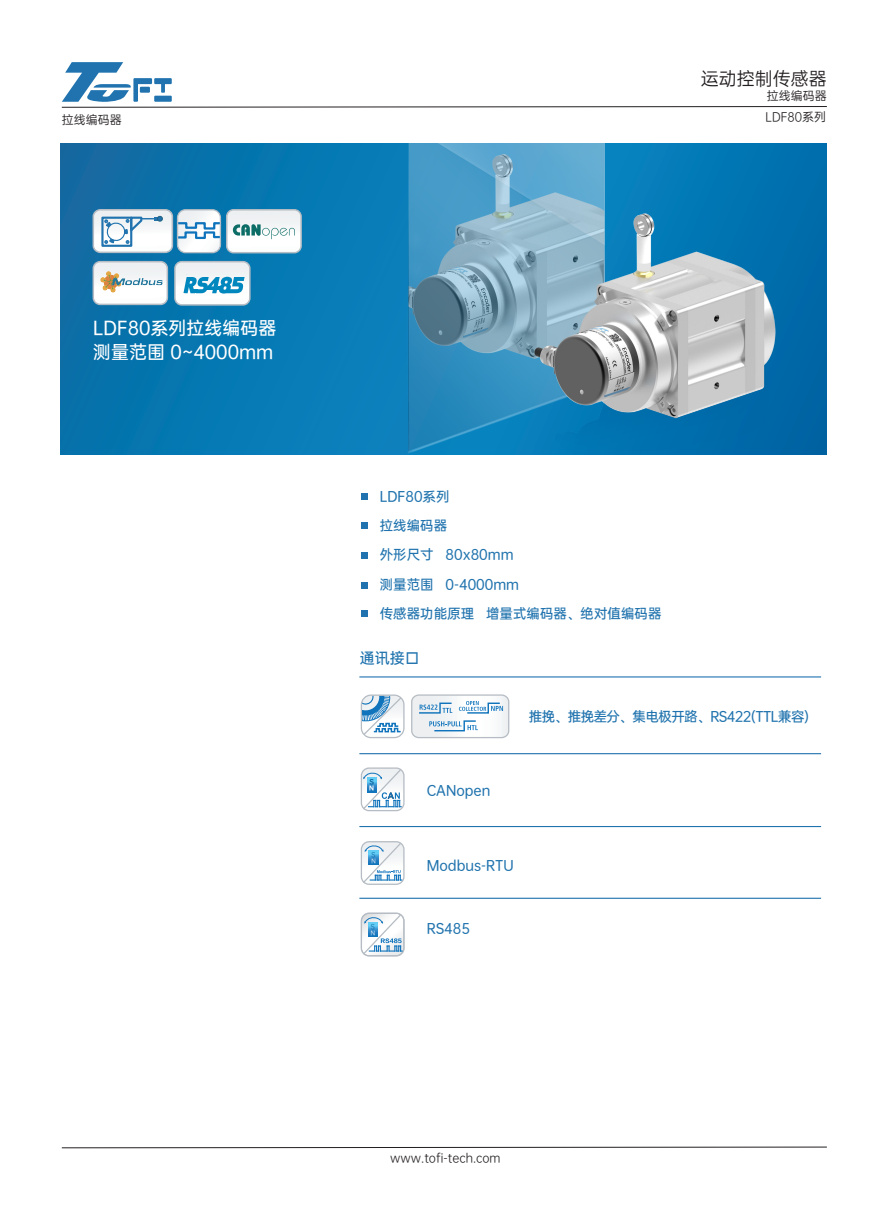
<style>
.page{position:relative;width:893px;height:1212px;background:#fff}
.page>*{position:absolute;margin:0;border:0;box-sizing:border-box;transform-origin:0 0}
.t1{font:18px/24px "OPPO Sans M";color:#fff}
.t2{font:18px "OPPO Sans R";color:#231f20}
.t3{font:15px "OPPO Sans M";color:#2073ae}
.t4{font:13.5px/29.2px "OPPO Sans M";color:#2073ae}
.t5{font:13.5px "OPPO Sans M";letter-spacing:-.04em;color:#2073ae}
.t6{font:12px "OPPO Sans R";color:#231f20}
.t7{font:6.6px "OPPO Sans R";color:#0e63a0}
.t8{font:6.6px "OPPO Sans H";color:#0e63a0}
.t9{font:6px "OPPO Sans R";color:#fff}
.t10{font:6px "OPPO Sans H";color:#fff}
</style>
<div class="page">
<svg style="left:61px;top:1146px;width:766px;height:2px"></svg>
<svg style="left:61px;top:62px;width:766px;height:46px"></svg>
<svg style="left:60px;top:143px;width:767px;height:311px;background:#0775af"></svg>
<svg style="left:92px;top:260px;width:159px;height:46px"></svg>
<svg style="left:92px;top:208px;width:211px;height:46px"></svg>
<div style="left:361px;top:493px;width:6px;height:7px;background:#2073ae"></div>
<svg style="left:361px;top:522px;width:6px;height:6px"></svg>
<div style="left:361px;top:552px;width:6px;height:7px;background:#2073ae"></div>
<div style="left:361px;top:582px;width:6px;height:7px;background:#2073ae"></div>
<svg style="left:361px;top:610px;width:6px;height:6px"></svg>
<hr style="left:359px;top:676px;width:462px;height:1px;background:#2073ae">
<hr style="left:359px;top:753px;width:462px;height:1px;background:#2073ae">
<hr style="left:359px;top:826px;width:462px;height:1px;background:#2073ae">
<hr style="left:359px;top:898px;width:462px;height:1px;background:#2073ae">
<svg style="left:411px;top:694px;width:99px;height:45px"></svg>
<div style="left:361px;top:912px;width:44px;height:44px;border:1px solid #b5bcc3;border-radius:8px"></div>
<svg style="left:361px;top:913px;width:43px;height:43px"></svg>
<svg style="left:368px;top:922px;width:10px;height:15px"></svg>
<div style="left:361px;top:841px;width:44px;height:44px;border:1px solid #b5bcc3;border-radius:8px"></div>
<svg style="left:361px;top:841px;width:43px;height:43px"></svg>
<svg style="left:369px;top:850px;width:9px;height:15px"></svg>
<div style="left:361px;top:767px;width:44px;height:44px;border:1px solid #b5bcc3;border-radius:8px"></div>
<svg style="left:361px;top:768px;width:43px;height:43px"></svg>
<svg style="left:367px;top:778px;width:10px;height:14px"></svg>
<div style="left:361px;top:694px;width:44px;height:44px;border:1px solid #b5bcc3;border-radius:10px"></div>
<svg style="left:361px;top:695px;width:43px;height:42px"></svg>
<img style="left:401px;top:144px;width:399px;height:310px">
<h1 class="t2" style="left:701px;top:65px;width:127px">运动控制传感器</h1>
<p class="t6" style="left:767px;top:87px;width:61px">拉线编码器</p>
<p class="t6" style="left:62px;top:111px;width:61px">拉线编码器</p>
<p class="t6" style="left:766px;top:108px;width:62px">LDF80系列</p>
<h1 class="t1" style="left:93px;top:314px;width:185px">LDF80系列拉线编码器测量范围 0~4000mm</h1>
<p class="t4" style="left:380px;top:481px;width:283px">LDF80系列<br>拉线编码器<br>外形尺寸 80x80mm<br>测量范围 0-4000mm<br>传感器功能原理 增量式编码器、绝对值编码器</p>
<p class="t3" style="left:360px;top:646px;width:61px">通讯接口</p>
<p class="t5" style="left:529px;top:705px;width:282px">推挽、推挽差分、集电极开路、RS422(TTL兼容)</p>
<p class="t8" style="left:369px;top:776px;width:6px">S</p>
<p class="t10" style="left:369px;top:783px;width:6px">N</p>
<p class="t7" style="left:371px;top:849px;width:6px">S</p>
<p class="t9" style="left:371px;top:856px;width:6px">N</p>
<p class="t7" style="left:371px;top:921px;width:6px">S</p>
<p class="t9" style="left:371px;top:928px;width:6px">N</p>
<p class="t4" style="left:427px;top:774px;width:65px">CANopen</p>
<p class="t4" style="left:427px;top:850px;width:89px">Modbus-RTU</p>
<p class="t4" style="left:427px;top:912px;width:45px">RS485</p>
<p class="t6" style="left:390px;top:1149px;width:112px">www.tofi-tech.com</p>
</div>
